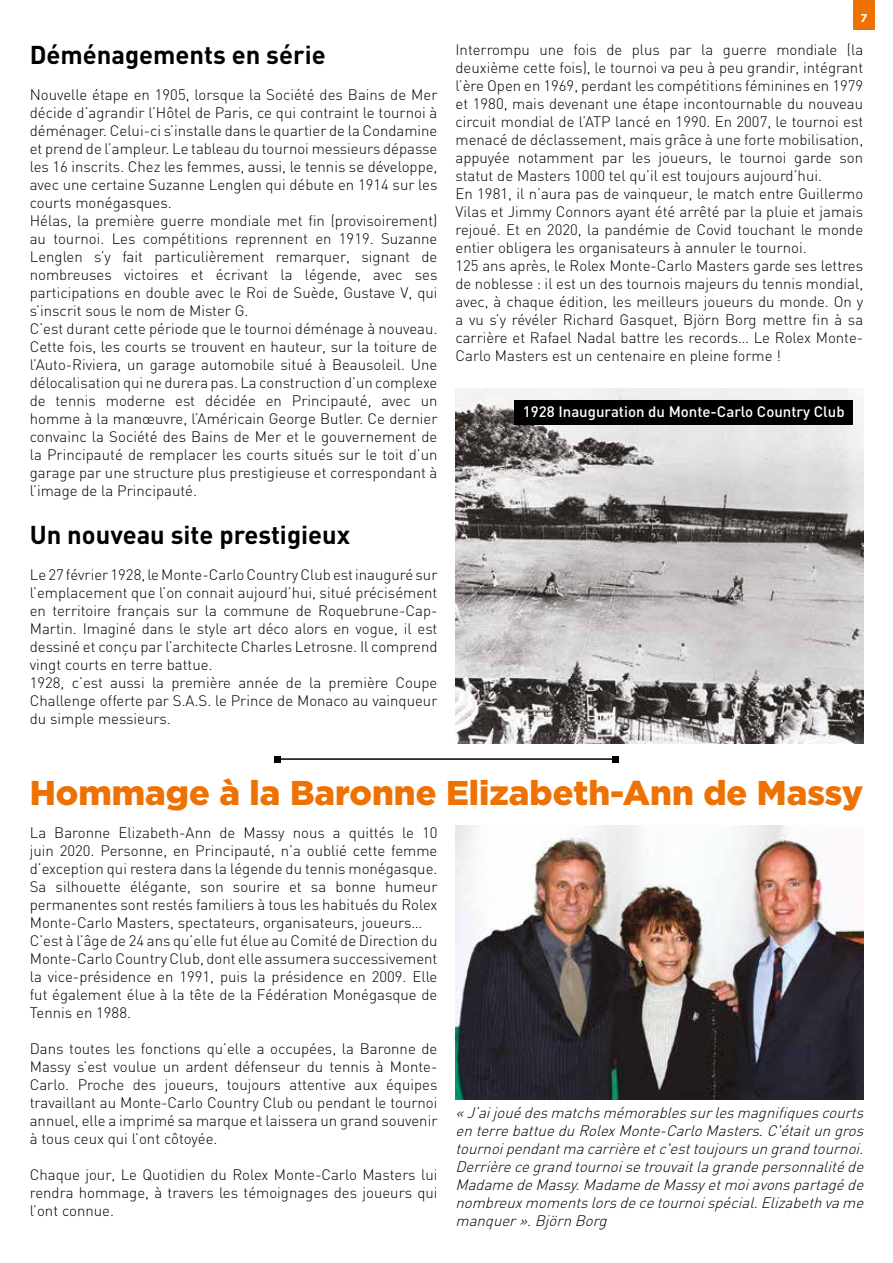
<style>
.page{position:relative;width:893px;height:1263px;background:#fff}
.page>*{position:absolute;margin:0;border:0;box-sizing:border-box;transform-origin:0 0}
.t1{font:900 34.35px "Gotham";color:#ee7203}
.t2{font:700 25.5px "DIN";color:#000}
.t3{font:300 15px/18px "DIN";color:#000}
.t4{font:italic 300 15px/18px "DIN";color:#000;text-align:justify}
.t5{font:500 15px "DIN";color:#fff}
.t6{font:700 11.25px "Gotham";color:#fff}
</style>
<div class="page">
<div style="left:853px;top:0;width:22px;height:29px;background:#ee7203"></div>
<img style="left:455px;top:389px;width:408px;height:354px">
<hr style="left:277px;top:758px;width:339px;height:2px;background:#000">
<svg style="left:274px;top:756px;width:6px;height:6px"></svg>
<svg style="left:613px;top:756px;width:6px;height:6px"></svg>
<img style="left:455px;top:826px;width:408px;height:273px">
<div style="left:514px;top:400px;width:339px;height:24px;background:#000"></div>
<h2 class="t2" style="left:30px;top:38px;width:297px">Déménagements en série</h2>
<p class="t3" style="left:30px;top:85px;width:409px">Nouvelle étape en 1905, lorsque la Société des Bains de Mer décide d’agrandir l’Hôtel de Paris, ce qui contraint le tournoi à déménager. Celui-ci s’installe dans le quartier de la Condamine et prend de l’ampleur. Le tableau du tournoi messieurs dépasse les 16 inscrits. Chez les femmes, aussi, le tennis se développe, avec une certaine Suzanne Lenglen qui débute en 1914 sur les courts monégasques.<br>Hélas, la première guerre mondiale met fin (provisoirement) au tournoi. Les compétitions reprennent en 1919. Suzanne Lenglen s’y fait particulièrement remarquer, signant de nombreuses victoires et écrivant la légende, avec ses participations en double avec le Roi de Suède, Gustave V, qui s’inscrit sous le nom de Mister G.<br>C’est durant cette période que le tournoi déménage à nouveau.<br>Cette fois, les courts se trouvent en hauteur, sur la toiture de l’Auto-Riviera, un garage automobile situé à Beausoleil. Une délocalisation qui ne durera pas. La construction d’un complexe de tennis moderne est décidée en Principauté, avec un homme à la manœuvre, l’Américain George Butler. Ce dernier convainc la Société des Bains de Mer et le gouvernement de la Principauté de remplacer les courts situés sur le toit d’un garage par une structure plus prestigieuse et correspondant à l’image de la Principauté.</p>
<h2 class="t2" style="left:30px;top:518px;width:322px">Un nouveau site prestigieux</h2>
<p class="t3" style="left:30px;top:566px;width:409px">Le 27 février 1928, le Monte-Carlo Country Club est inauguré sur l’emplacement que l’on connait aujourd’hui, situé précisément en territoire français sur la commune de Roquebrune-Cap-Martin. Imaginé dans le style art déco alors en vogue, il est dessiné et conçu par l’architecte Charles Letrosne. Il comprend vingt courts en terre battue.<br>1928, c’est aussi la première année de la première Coupe Challenge offerte par S.A.S. le Prince de Monaco au vainqueur du simple messieurs.</p>
<p class="t6" style="left:860px;top:11px;width:9px">7</p>
<p class="t3" style="left:455px;top:40px;width:409px">Interrompu une fois de plus par la guerre mondiale (la deuxième cette fois), le tournoi va peu à peu grandir, intégrant l’ère Open en 1969, perdant les compétitions féminines en 1979 et 1980, mais devenant une étape incontournable du nouveau circuit mondial de l’ATP lancé en 1990. En 2007, le tournoi est menacé de déclassement, mais grâce à une forte mobilisation, appuyée notamment par les joueurs, le tournoi garde son statut de Masters 1000 tel qu’il est toujours aujourd’hui.<br>En 1981, il n’aura pas de vainqueur, le match entre Guillermo Vilas et Jimmy Connors ayant été arrêté par la pluie et jamais rejoué. Et en 2020, la pandémie de Covid touchant le monde entier obligera les organisateurs à annuler le tournoi.<br>125 ans après, le Rolex Monte-Carlo Masters garde ses lettres de noblesse : il est un des tournois majeurs du tennis mondial, avec, à chaque édition, les meilleurs joueurs du monde. On y a vu s’y révéler Richard Gasquet, Björn Borg mettre fin à sa carrière et Rafael Nadal battre les records… Le Rolex Monte-Carlo Masters est un centenaire en pleine forme !</p>
<p class="t5" style="left:523px;top:402px;width:323px">1928 Inauguration du Monte-Carlo Country Club</p>
<h1 class="t1" style="left:30px;top:772px;width:835px">Hommage à la Baronne Elizabeth-Ann de Massy</h1>
<p class="t3" style="left:30px;top:823px;width:409px">La Baronne Elizabeth-Ann de Massy nous a quittés le 10 juin 2020. Personne, en Principauté, n’a oublié cette femme d’exception qui restera dans la légende du tennis monégasque.<br>Sa silhouette élégante, son sourire et sa bonne humeur permanentes sont restés familiers à tous les habitués du Rolex Monte-Carlo Masters, spectateurs, organisateurs, joueurs… C’est à l’âge de 24 ans qu’elle fut élue au Comité de Direction du Monte-Carlo Country Club, dont elle assumera successivement la vice-présidence en 1991, puis la présidence en 2009. Elle fut également élue à la tête de la Fédération Monégasque de Tennis en 1988.</p>
<p class="t3" style="left:30px;top:1039px;width:409px;text-align:justify">Dans toutes les fonctions qu’elle a occupées, la Baronne de Massy s’est voulue un ardent défenseur du tennis à Monte-Carlo. Proche des joueurs, toujours attentive aux équipes travaillant au Monte-Carlo Country Club ou pendant le tournoi annuel, elle a imprimé sa marque et laissera un grand souvenir à tous ceux qui l’ont côtoyée.</p>
<p class="t3" style="left:30px;top:1165px;width:409px;text-align:justify">Chaque jour, Le Quotidien du Rolex Monte-Carlo Masters lui rendra hommage, à travers les témoignages des joueurs qui l’ont connue.</p>
<p class="t4" style="left:455px;top:1103px;width:414px">«J’aijouédesmatchsmémorablessurlesmagnifiquescourts enterrebattueduRolexMonte-CarloMasters.C'étaitungros tournoipendantmacarrièreetc'esttoujoursungrandtournoi.<br>Derrièrecegrandtournoisetrouvaitlagrandepersonnalitéde MadamedeMassy.MadamedeMassyetmoiavonspartagéde nombreuxmomentslorsdecetournoispécial. Elizabethvame manquer ».BjörnBorg</p>
</div>
